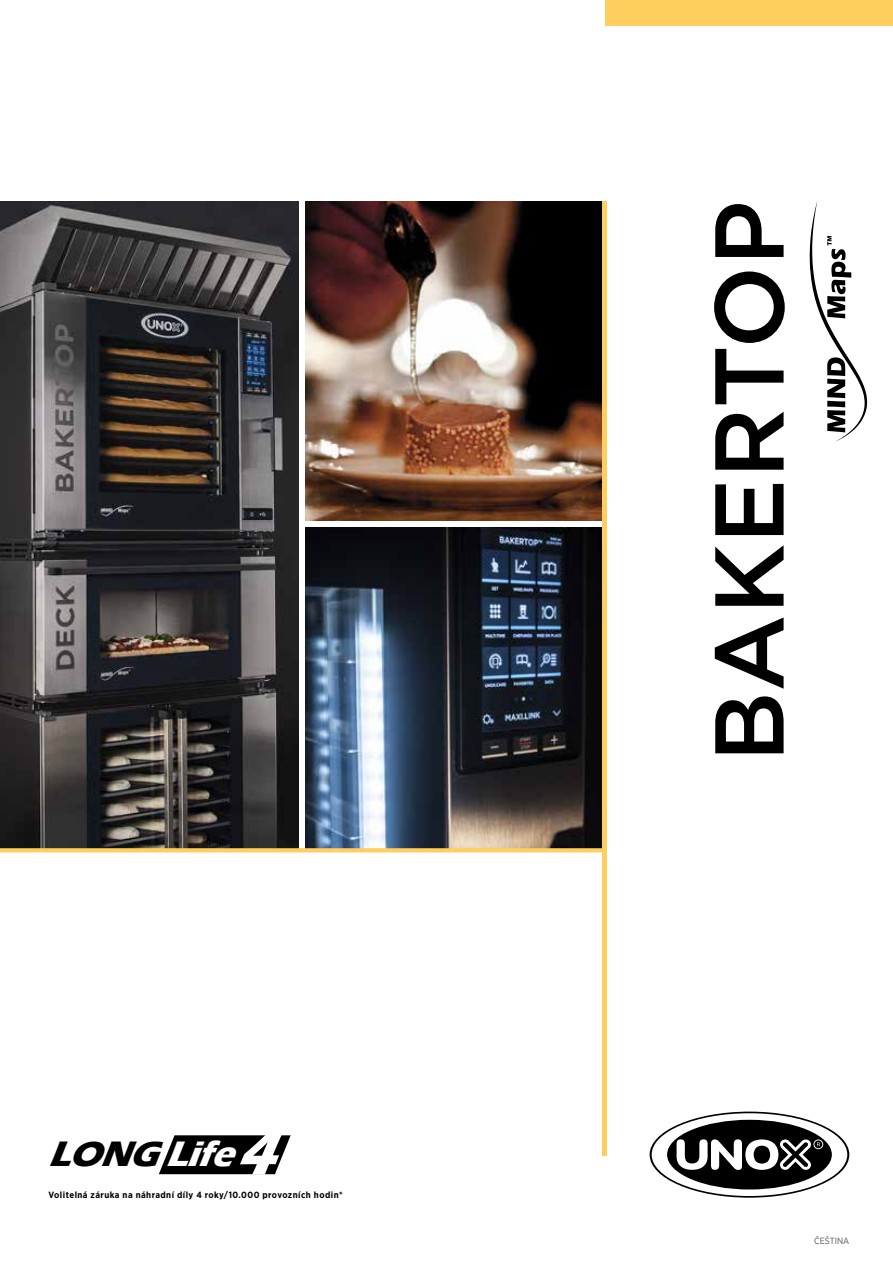
<style>
.page{position:relative;width:893px;height:1263px;background:#fff}
.page>*{position:absolute;margin:0;border:0;box-sizing:border-box;transform-origin:0 0}
.t1{font:500 97.5px "Gotham";color:#000}
.t2{font:italic 700 36.45px "Eras ITC";color:#000}
.t3{font:700 9px "Gotham Narrow";letter-spacing:.05em;color:#000}
.t4{font:9px "Gotham Narrow";color:#575756}
.s1{color:#fff}
.s2{font-size:61.35px;color:#fff}
</style>
<div class="page">
<img style="left:305px;top:201px;width:297px;height:320px">
<img style="left:0;top:202px;width:298px;height:646px">
<img style="left:305px;top:527px;width:297px;height:321px">
<svg style="left:650px;top:1111px;width:199px;height:87px"></svg>
<div style="left:652px;top:1113px;width:195px;height:83px;background:#fff;border-radius:50%"></div>
<div style="left:667px;top:1120px;width:165px;height:69px;background:#000;border-radius:50%"></div>
<svg style="left:677px;top:1139px;width:143px;height:31px"></svg>
<svg style="left:810px;top:201px;width:57px;height:241px"></svg>
<div style="left:606px;top:0;width:287px;height:26px;background:#fece5e"></div>
<svg style="left:0;top:848px;width:602px;height:4px;background:#f4c75d"></svg>
<hr style="left:602px;top:201px;width:4px;height:954px;background:#fece5e">
<svg style="left:159px;top:1135px;width:132px;height:39px;background:#202020"></svg>
<h2 class="t2" style="left:49px;top:1133px;width:254px">LONG<span class="s1">Life</span><span class="s2">4</span></h2>
<p class="t3" style="left:49px;top:1189px;width:296px">Volitelná záruka na náhradní díly 4 roky/10.000 provozních hodin*</p>
<h1 class="t1" style="left:685px;top:762px;width:563px;rotate:-90deg">BAKERTOP</h1>
<p class="t4" style="left:814px;top:1236px;width:37px">ČEŠTINA</p>
</div>
